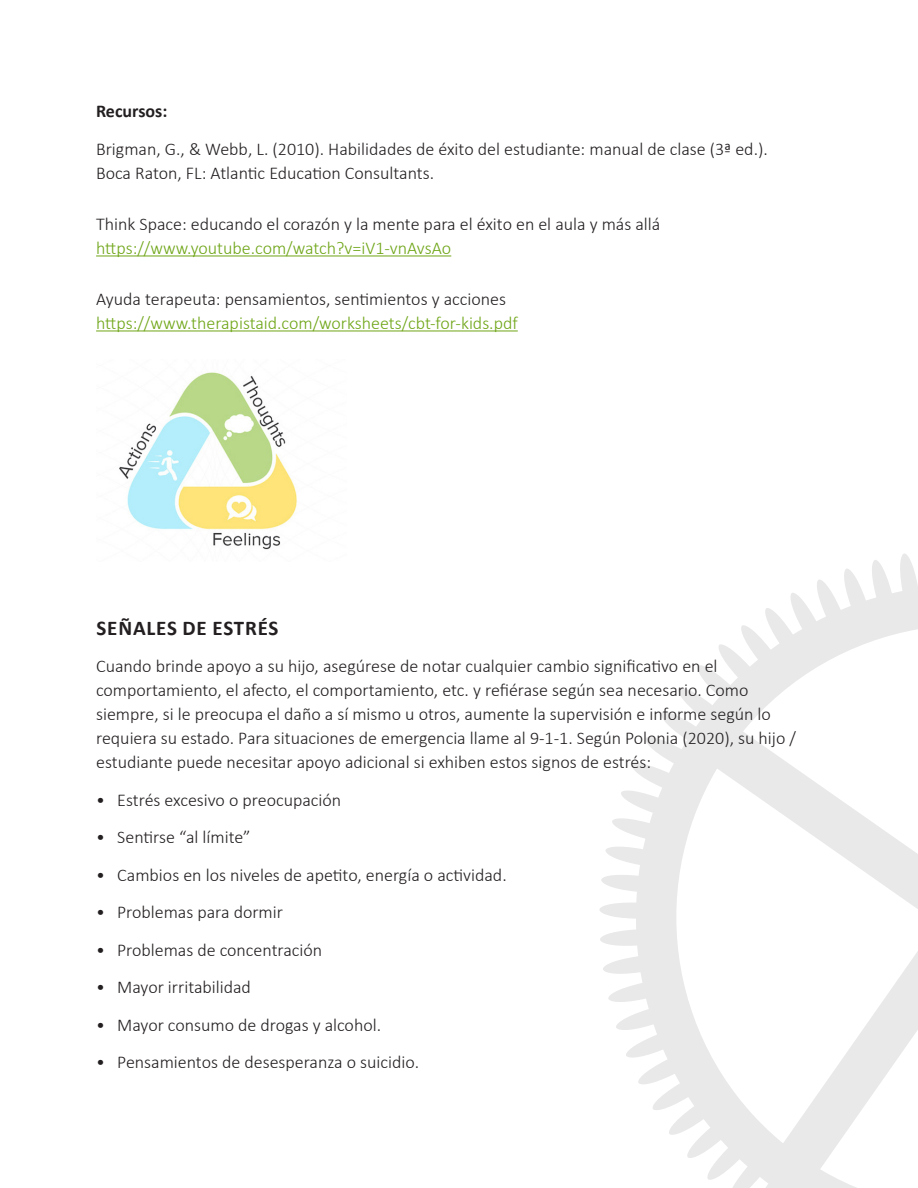
<style>
.page{position:relative;width:918px;height:1188px;background:#fff}
.page>*{position:absolute;margin:0;border:0;box-sizing:border-box;transform-origin:0 0}
.t1{font:700 21px "Calibri";letter-spacing:.04em;color:#231f20}
.t2{font:300 18px/24px "Calibri";color:#231f20}
.t3{font:300 18px/24px "Calibri";color:#6ea516}
.t4{font:700 18px "Calibri";color:#231f20}
.s1{color:#6ea516}
.s2{color:#231f20}
</style>
<div class="page">
<svg style="left:599px;top:553px;width:319px;height:635px"></svg>
<hr style="left:96px;top:256px;width:355px;height:1px;background:#6ea516">
<hr style="left:96px;top:331px;width:422px;height:1px;background:#6ea516">
<img style="left:119px;top:372px;width:178px;height:178px">
<p class="t4" style="left:96px;top:98px;width:73px">Recursos:</p>
<p class="t2" style="left:96px;top:137px;width:673px">Brigman, G., &amp; Webb, L. (2010). Habilidades de éxito del estudiante: manual de clase (3ª ed.).<br>Boca Raton, FL: Atlantic Education Consultants.</p>
<p class="t2" style="left:96px;top:212px;width:566px">Think Space: educando el corazón y la mente para el éxito en el aula y más allá <span class="s1">https://www.youtube.com/watch?v=iV1-vnAvsAo</span></p>
<p class="t3" style="left:96px;top:287px;width:423px"><span class="s2">Ayuda terapeuta: pensamientos, sentimientos y acciones </span>https://www.therapistaid.com/worksheets/cbt-for-kids.pdf</p>
<p class="t1" style="left:97px;top:613px;width:183px">SEÑALES DE ESTRÉS</p>
<p class="t2" style="left:96px;top:654px;width:701px">Cuando brinde apoyo a su hijo, asegúrese de notar cualquier cambio significativo en el comportamiento, el afecto, el comportamiento, etc. y refiérase según sea necesario. Como siempre, si le preocupa el daño a sí mismo u otros, aumente la supervisión e informe según lo requiera su estado. Para situaciones de emergencia llame al 9-1-1. Según Polonia (2020), su hijo / estudiante puede necesitar apoyo adicional si exhiben estos signos de estrés:</p>
<p class="t2" style="left:96px;top:788px;width:247px">• Estrés excesivo o preocupación</p>
<p class="t2" style="left:96px;top:825px;width:156px">• Sentirse “al límite”</p>
<p class="t2" style="left:96px;top:863px;width:412px">• Cambios en los niveles de apetito, energía o actividad.</p>
<p class="t2" style="left:96px;top:900px;width:188px">• Problemas para dormir</p>
<p class="t2" style="left:96px;top:938px;width:228px">• Problemas de concentración</p>
<p class="t2" style="left:96px;top:975px;width:156px">• Mayor irritabilidad</p>
<p class="t2" style="left:96px;top:1013px;width:287px">• Mayor consumo de drogas y alcohol.</p>
<p class="t2" style="left:96px;top:1050px;width:325px">• Pensamientos de desesperanza o suicidio.</p>
</div>
